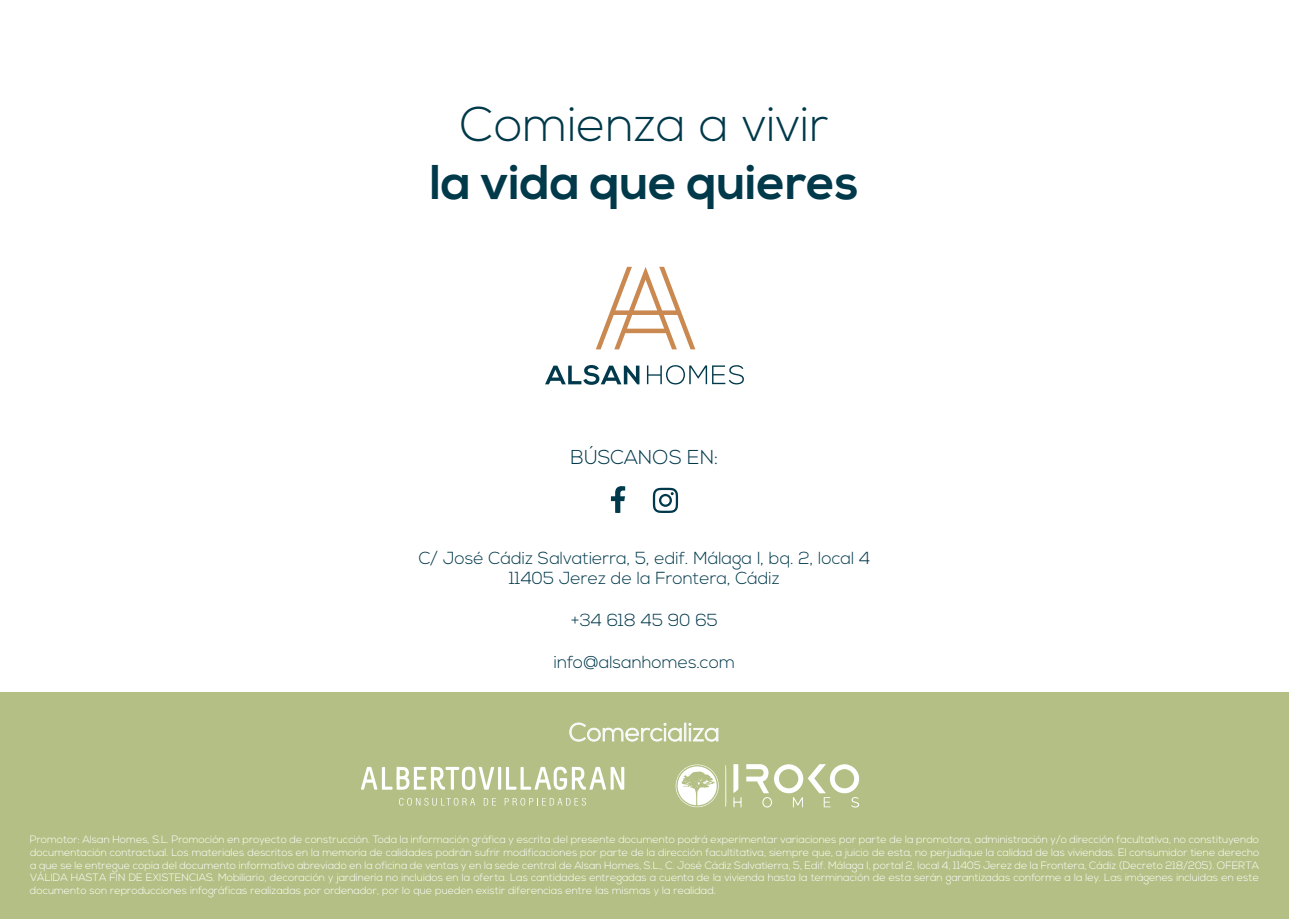
<style>
.page{position:relative;width:1289px;height:919px;background:#fff}
.page>*{position:absolute;margin:0;border:0;box-sizing:border-box;transform-origin:0 0}
.t1{font:700 48.75px "Nexa";color:#00394a}
.t2{font:300 48.75px "Nexa";color:#00394a}
.t3{font:300 25.35px "Nexa";color:#fafafa}
.t4{font:300 20.1px "Nexa";letter-spacing:.005em;color:#00394b}
.t5{font:300 17.4px/20.9px "Nexa";color:#00394b;text-align:center}
.t6{font:300 10.65px/12.8px "Nexa";color:#fff;text-align:justify}
</style>
<div class="page">
<div style="left:0;top:692px;width:1288px;height:226px;background:#b3bf84"></div>
<svg style="left:545px;top:365px;width:94px;height:20px"></svg>
<svg style="left:647px;top:365px;width:97px;height:19px"></svg>
<svg style="left:596px;top:267px;width:99px;height:82px"></svg>
<svg style="left:653px;top:487px;width:25px;height:26px"></svg>
<svg style="left:611px;top:486px;width:14px;height:27px"></svg>
<svg style="left:569px;top:722px;width:149px;height:19px"></svg>
<svg style="left:361px;top:766px;width:263px;height:23px"></svg>
<svg style="left:399px;top:797px;width:76px;height:8px"></svg>
<svg style="left:484px;top:798px;width:12px;height:7px"></svg>
<svg style="left:504px;top:798px;width:82px;height:7px"></svg>
<svg style="left:725px;top:765px;width:1px;height:41px"></svg>
<svg style="left:733px;top:764px;width:126px;height:43px"></svg>
<svg style="left:675px;top:764px;width:44px;height:44px"></svg>
<h1 class="t2" style="left:460px;top:96px;width:370px">Comienza a vivir</h1>
<h1 class="t1" style="left:430px;top:154px;width:430px">la vida que quieres</h1>
<h3 class="t4" style="left:570px;top:446px;width:149px">BÚSCANOS EN:</h3>
<h3 class="t5" style="left:419px;top:548px;width:453px">C/ José Cádiz Salvatierra, 5, edif. Málaga I, bq. 2, local 4<br>11405 Jerez de la Frontera, Cádiz</h3>
<h3 class="t5" style="left:571px;top:610px;width:148px">+34 618 45 90 65</h3>
<h3 class="t5" style="left:553px;top:652px;width:183px">info@alsanhomes.com</h3>
<h2 class="t3" style="left:569px;top:717px;width:152px">Comercializa</h2>
<p class="t6" style="left:30px;top:833px;width:1230px">Promotor: Alsan Homes, S.L. Promoción en proyecto de construcción. Toda la información gráfica y escrita del presente documento podrá experimentar variaciones por parte de la promotora, administración y/o dirección facultativa, no constituyendo documentación contractual. Los materiales descritos en la memoria de calidades podrán sufrir modificaciones por parte de la dirección facultitativa, siempre que, a juicio de esta, no perjudique la calidad de las viviendas. El consumidor tiene derecho a que se le entregue copia del documento informativo abreviado en la oficina de ventas y en la sede central de Alsan Homes, S.L., C. José Cádiz Salvatierra, 5, Edif. Málaga I, portal 2, local 4, 11405 Jerez de la Frontera, Cádiz (Decreto 218/205). OFERTA VÁLIDA HASTA FIN DE EXISTENCIAS. Mobiliario, decoración y jardinería no incluidos en la oferta. Las cantidades entregadas a cuenta de la vivienda hasta la terminación de esta serán garantizadas conforme a la ley. Las imágenes incluidas en este documento son reproducciones infográficas realizadas por ordenador, por lo que pueden existir diferencias entre las mismas y la realidad.</p>
</div>
